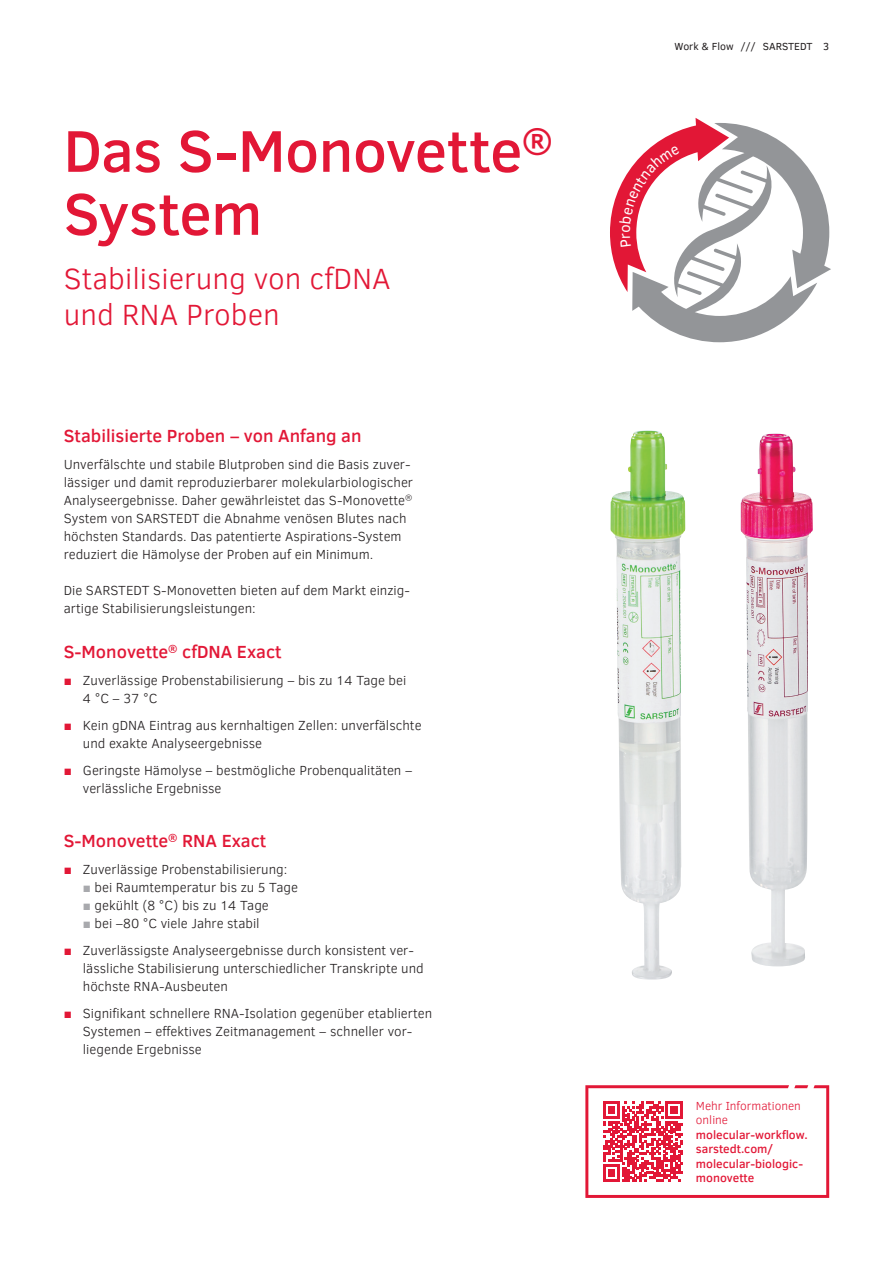
<style>
.page{position:relative;width:893px;height:1263px;background:#fff}
.page>*{position:absolute;margin:0;border:0;box-sizing:border-box;transform-origin:0 0}
.t1{font:500 60px/63px "Clear Sans";letter-spacing:-.015em;color:#e21736}
.t2{font:300 30px/36px "Clear Sans";color:#e21736}
.t3{font:500 18px "Clear Sans";color:#e21736}
.t4{font:300 13.5px/18px "Clear Sans";color:#231f20}
.t5{font:500 12px/14.4px "Clear Sans";color:#e21736}
.t6{font:300 12px/14.4px "Clear Sans";color:#e21736}
.t7{font:10.5px "Clear Sans";color:#231f20}
.s1{font-weight:400;color:#e21736}
.s2{color:#a8a9ad}
</style>
<div class="page">
<svg style="left:585px;top:1085px;width:244px;height:113px"></svg>
<img style="left:741px;top:434px;width:72px;height:532px">
<img style="left:611px;top:430px;width:74px;height:549px">
<svg style="left:610px;top:118px;width:221px;height:224px"></svg>
<h1 class="t1" style="left:64px;top:118px;width:491px">Das S-Monovette<sup>®<br></sup>System</h1>
<h2 class="t2" style="left:64px;top:260px;width:329px">Stabilisierung von cfDNA und RNA Proben</h2>
<h3 class="t3" style="left:64px;top:423px;width:299px">Stabilisierte Proben – von Anfang an</h3>
<p class="t4" style="left:64px;top:455px;width:351px">Unverfälschte und stabile Blutproben sind die Basis zuver&shy;lässiger und damit reproduzierbarer molekularbiologischer Analyseergebnisse. Daher gewährleistet das S-Monovette<sup>® </sup>System von SARSTEDT die Abnahme venösen Blutes nach höchsten Standards. Das patentierte Aspirations-System reduziert die Hämolyse der Proben auf ein Minimum.</p>
<p class="t4" style="left:64px;top:581px;width:348px">Die SARSTEDT S-Monovetten bieten auf dem Markt einzig&shy;artige Stabilisierungsleistungen:</p>
<h3 class="t3" style="left:64px;top:639px;width:219px">S-Monovette<sup>®</sup> cfDNA Exact</h3>
<p class="t4" style="left:83px;top:671px;width:325px;text-indent:-19px"><span class="s1">■</span> Zuverlässige Probenstabilisierung – bis zu 14 Tage bei<br>4 °C – 37 °C</p>
<p class="t4" style="left:83px;top:716px;width:340px;text-indent:-19px"><span class="s1">■</span> Kein gDNA Eintrag aus kernhaltigen Zellen: unverfälschte und exakte Analyseergebnisse</p>
<p class="t4" style="left:83px;top:761px;width:331px;text-indent:-19px"><span class="s1">■</span> Geringste Hämolyse – bestmögliche Probenqualitäten – verlässliche Ergebnisse</p>
<h3 class="t3" style="left:64px;top:828px;width:204px">S-Monovette<sup>®</sup> RNA Exact</h3>
<p class="t4" style="left:64px;top:860px;width:225px"><span class="s1">■</span> Zuverlässige Probenstabilisierung:</p>
<p class="t4" style="left:83px;top:878px;width:217px"><span class="s2">■</span> bei Raumtemperatur bis zu 5 Tage</p>
<p class="t4" style="left:83px;top:896px;width:187px"><span class="s2">■</span> gekühlt (8 °C) bis zu 14 Tage</p>
<p class="t4" style="left:83px;top:914px;width:178px"><span class="s2">■</span> bei –80 °C viele Jahre stabil</p>
<p class="t4" style="left:83px;top:941px;width:342px;text-indent:-19px"><span class="s1">■</span> Zuverlässigste Analyseergebnisse durch konsistent ver&shy;lässliche Stabilisierung unterschiedlicher Transkripte und höchste RNA-Ausbeuten</p>
<p class="t4" style="left:83px;top:1004px;width:351px;text-indent:-19px"><span class="s1">■</span> Signifikant schnellere RNA-Isolation gegenüber etablierten<br>Systemen – effektives Zeitmanagement – schneller vor&shy;liegende Ergebnisse</p>
<p class="t7" style="left:675px;top:39px;width:156px">Work &amp; Flow /// SARSTEDT 3</p>
<p class="t6" style="left:696px;top:1098px;width:106px">Mehr Informationen online</p>
<p class="t5" style="left:696px;top:1127px;width:113px">molecular-workflow. sarstedt.com/ molecular-biologic&shy;monovette</p>
</div>
